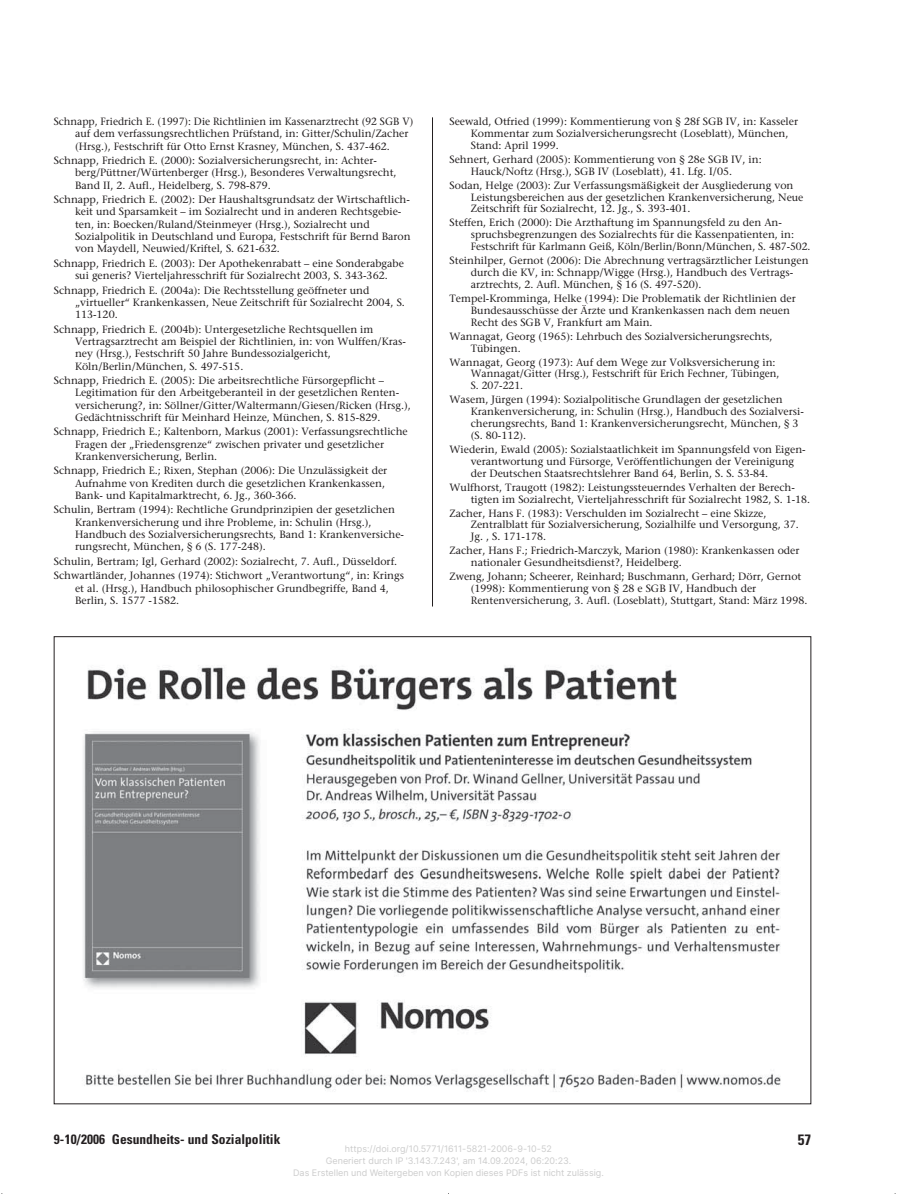
<style>
.page{position:relative;width:897px;height:1194px;background:#fff}
.page>*{position:absolute;margin:0;border:0;box-sizing:border-box;transform-origin:0 0}
.t1{font:700 condensed 15px "Univers";color:#231f20}
.t2{font:700 condensed 13.5px "Univers";color:#231f20}
.t3{font:10.5px/12.3px "Stone Serif";color:#231f20}
.t4{font:9px/12px "Inter";color:#ccc;text-align:center}
</style>
<div class="page">
<hr style="left:432px;top:117px;width:1px;height:489px;background:#231f20">
<img style="left:83px;top:665px;width:698px;height:427px">
<p class="t3" style="left:75px;top:116px;width:340px;text-indent:-21px">Schnapp, Friedrich E. (1997): Die Richtlinien im Kassenarztrecht (92 SGB V) auf dem verfassungsrechtlichen Prüfstand, in: Gitter/Schulin/Zacher (Hrsg.), Festschrift für Otto Ernst Krasney, München, S. 437-462.</p>
<p class="t3" style="left:75px;top:155px;width:323px;text-indent:-21px">Schnapp, Friedrich E. (2000): Sozialversicherungsrecht, in: Achter&shy;berg/Püttner/Würtenberger (Hrsg.), Besonderes Verwaltungsrecht,<br>Band II, 2. Aufl., Heidelberg, S. 798-879.</p>
<p class="t3" style="left:75px;top:194px;width:337px;text-indent:-21px">Schnapp, Friedrich E. (2002): Der Haushaltsgrundsatz der Wirtschaftlich&shy;keit und Sparsamkeit – im Sozialrecht und in anderen Rechtsgebie&shy;ten, in: Boecken/Ruland/Steinmeyer (Hrsg.), Sozialrecht und Sozialpolitik in Deutschland und Europa, Festschrift für Bernd Baron von Maydell, Neuwied/Kriftel, S. 621-632.</p>
<p class="t3" style="left:54px;top:258px;width:351px;text-align:center">Schnapp, Friedrich E. (2003): Der Apothekenrabatt – eine Sonderabgabe sui generis? Vierteljahresschrift für Sozialrecht 2003, S. 343-362.</p>
<p class="t3" style="left:75px;top:285px;width:331px;text-indent:-21px">Schnapp, Friedrich E. (2004a): Die Rechtsstellung geöffneter und „virtueller“ Krankenkassen, Neue Zeitschrift für Sozialrecht 2004, S.<br>113-120.</p>
<p class="t3" style="left:75px;top:324px;width:332px;text-indent:-21px">Schnapp, Friedrich E. (2004b): Untergesetzliche Rechtsquellen im Vertragsarztrecht am Beispiel der Richtlinien, in: von Wulffen/Kras&shy;ney (Hrsg.), Festschrift 50 Jahre Bundessozialgericht, Köln/Berlin/München, S. 497-515.</p>
<p class="t3" style="left:75px;top:375px;width:337px;text-indent:-21px">Schnapp, Friedrich E. (2005): Die arbeitsrechtliche Fürsorgepflicht – Legitimation für den Arbeitgeberanteil in der gesetzlichen Renten&shy;versicherung?, in: Söllner/Gitter/Waltermann/Giesen/Ricken (Hrsg.), Gedächtnisschrift für Meinhard Heinze, München, S. 815-829.</p>
<p class="t3" style="left:75px;top:426px;width:334px;text-indent:-21px">Schnapp, Friedrich E.; Kaltenborn, Markus (2001): Verfassungsrechtliche<br>Fragen der „Friedensgrenze“ zwischen privater und gesetzlicher<br>Krankenversicherung, Berlin.</p>
<p class="t3" style="left:75px;top:466px;width:313px;text-indent:-21px">Schnapp, Friedrich E.; Rixen, Stephan (2006): Die Unzulässigkeit der<br>Aufnahme von Krediten durch die gesetzlichen Krankenkassen,<br>Bank- und Kapitalmarktrecht, 6. Jg., 360-366.</p>
<p class="t3" style="left:75px;top:505px;width:330px;text-indent:-21px">Schulin, Bertram (1994): Rechtliche Grundprinzipien der gesetzlichen Krankenversicherung und ihre Probleme, in: Schulin (Hrsg.), Handbuch des Sozialversicherungsrechts, Band 1: Krankenversiche&shy;rungsrecht, München, § 6 (S. 177-248).</p>
<p class="t3" style="left:54px;top:555px;width:352px;line-height:14.4px">Schulin, Bertram; Igl, Gerhard (2002): Sozialrecht, 7. Aufl., Düsseldorf.<br>Schwartländer, Johannes (1974): Stichwort „Verantwortung“, in: Krings</p>
<p class="t3" style="left:75px;top:583px;width:315px">et al. (Hrsg.), Handbuch philosophischer Grundbegriffe, Band 4,<br>Berlin, S. 1577 -1582.</p>
<p class="t3" style="left:470px;top:117px;width:328px;line-height:11.9px;text-indent:-21px">Seewald, Otfried (1999): Kommentierung von § 28f SGB IV, in: Kasseler<br>Kommentar zum Sozialversicherungsrecht (Loseblatt), München,<br>Stand: April 1999.</p>
<p class="t3" style="left:470px;top:154px;width:292px;line-height:11.9px;text-indent:-21px">Sehnert, Gerhard (2005): Kommentierung von § 28e SGB IV, in:<br>Hauck/Noftz (Hrsg.), SGB IV (Loseblatt), 41. Lfg. I/05.</p>
<p class="t3" style="left:470px;top:180px;width:334px;line-height:11.9px;text-indent:-21px">Sodan, Helge (2003): Zur Verfassungsmäßigkeit der Ausgliederung von<br>Leistungsbereichen aus der gesetzlichen Krankenversicherung, Neue<br>Zeitschrift für Sozialrecht, 12. Jg., S. 393-401.</p>
<p class="t3" style="left:470px;top:218px;width:341px;line-height:11.9px;text-indent:-21px">Steffen, Erich (2000): Die Arzthaftung im Spannungsfeld zu den An&shy;spruchsbegrenzungen des Sozialrechts für die Kassenpatienten, in:<br>Festschrift für Karlmann Geiß, Köln/Berlin/Bonn/München, S. 487-502.</p>
<p class="t3" style="left:470px;top:256px;width:339px;line-height:11.9px;text-indent:-21px">Steinhilper, Gernot (2006): Die Abrechnung vertragsärztlicher Leistungen durch die KV, in: Schnapp/Wigge (Hrsg.), Handbuch des Vertrags&shy;arztrechts, 2. Aufl. München, § 16 (S. 497-520).</p>
<p class="t3" style="left:470px;top:293px;width:326px;line-height:11.9px;text-indent:-21px">Tempel-Kromminga, Helke (1994): Die Problematik der Richtlinien der<br>Bundesausschüsse der Ärzte und Krankenkassen nach dem neuen<br>Recht des SGB V, Frankfurt am Main.</p>
<p class="t3" style="left:470px;top:331px;width:303px;line-height:11.9px;text-indent:-21px">Wannagat, Georg (1965): Lehrbuch des Sozialversicherungsrechts,<br>Tübingen.</p>
<p class="t3" style="left:470px;top:357px;width:310px;line-height:11.9px;text-indent:-21px">Wannagat, Georg (1973): Auf dem Wege zur Volksversicherung in:<br>Wannagat/Gitter (Hrsg.), Festschrift für Erich Fechner, Tübingen,<br>S. 207-221.</p>
<p class="t3" style="left:470px;top:395px;width:334px;line-height:11.9px;text-indent:-21px">Wasem, Jürgen (1994): Sozialpolitische Grundlagen der gesetzlichen Krankenversicherung, in: Schulin (Hrsg.), Handbuch des Sozialversi&shy;cherungsrechts, Band 1: Krankenversicherungsrecht, München, § 3 (S. 80-112).</p>
<p class="t3" style="left:470px;top:444px;width:336px;line-height:11.9px;text-indent:-21px">Wiederin, Ewald (2005): Sozialstaatlichkeit im Spannungsfeld von Eigen&shy;verantwortung und Fürsorge, Veröffentlichungen der Vereinigung der Deutschen Staatsrechtslehrer Band 64, Berlin, S. S. 53-84.</p>
<p class="t3" style="left:470px;top:482px;width:340px;line-height:11.9px;text-indent:-21px">Wulfhorst, Traugott (1982): Leistungssteuerndes Verhalten der Berech&shy;tigten im Sozialrecht, Vierteljahresschrift für Sozialrecht 1982, S. 1-18.</p>
<p class="t3" style="left:470px;top:508px;width:329px;line-height:11.9px;text-indent:-21px">Zacher, Hans F. (1983): Verschulden im Sozialrecht – eine Skizze,<br>Zentralblatt für Sozialversicherung, Sozialhilfe und Versorgung, 37.<br>Jg. , S. 171-178.</p>
<p class="t3" style="left:470px;top:546px;width:330px;line-height:11.9px;text-indent:-21px">Zacher, Hans F.; Friedrich-Marczyk, Marion (1980): Krankenkassen oder nationaler Gesundheitsdienst?, Heidelberg.</p>
<p class="t3" style="left:470px;top:571px;width:338px;line-height:11.9px;text-indent:-21px">Zweng, Johann; Scheerer, Reinhard; Buschmann, Gerhard; Dörr, Gernot (1998): Kommentierung von § 28 e SGB IV, Handbuch der<br>Rentenversicherung, 3. Aufl. (Loseblatt), Stuttgart, Stand: März 1998.</p>
<p class="t2" style="left:54px;top:1134px;width:228px">9-10/2006 Gesundheits- und Sozialpolitik</p>
<h1 class="t1" style="left:797px;top:1134px;width:15px">57</h1>
<p class="t4" style="left:293px;top:1142px;width:312px">https://doi.org/10.5771/1611-5821-2006-9-10-52<br>Generiert durch IP '3.143.7.243', am 14.09.2024, 06:20:23.<br>Das Erstellen und Weitergeben von Kopien dieses PDFs ist nicht zulässig.</p>
</div>
